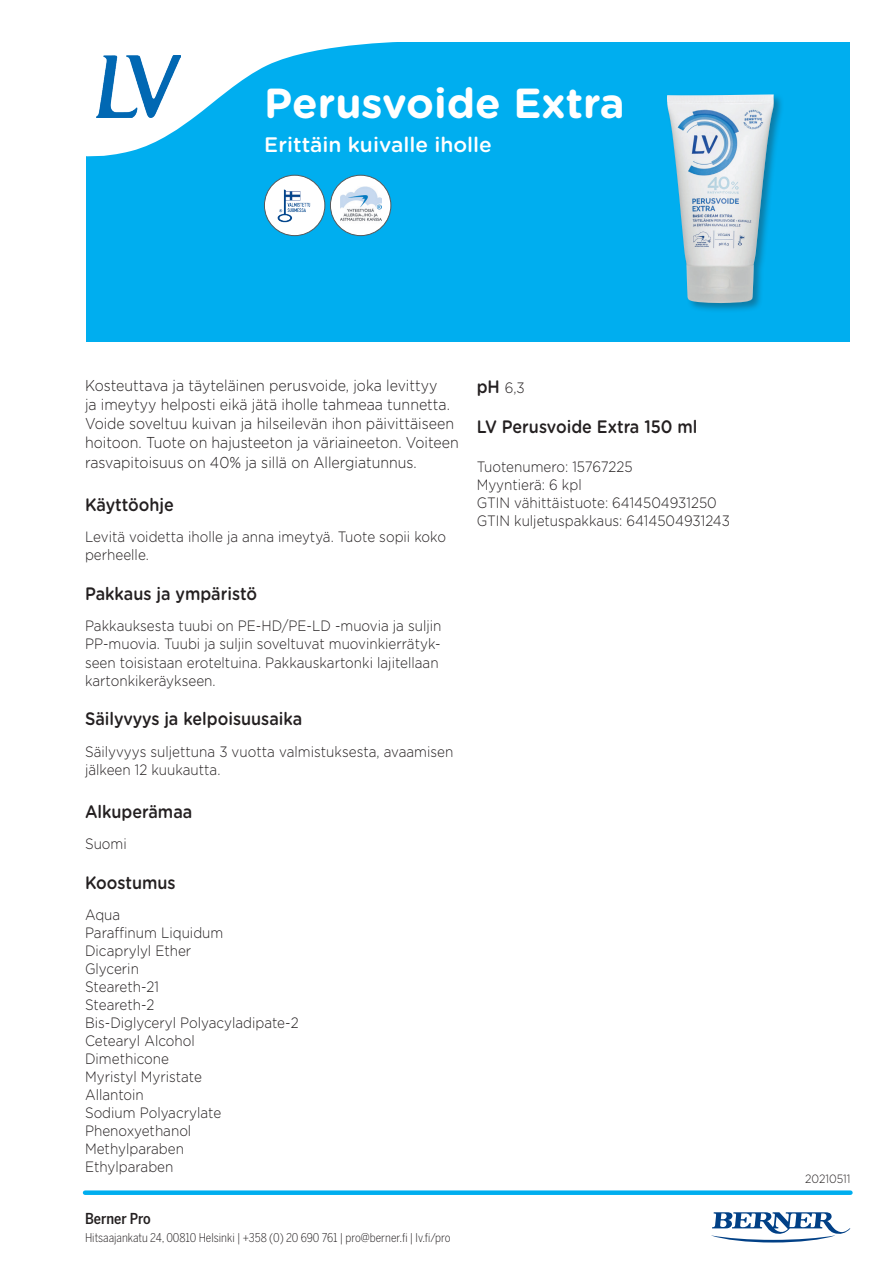
<style>
.page{position:relative;width:893px;height:1263px;background:#fff}
.page>*{position:absolute;margin:0;border:0;box-sizing:border-box;transform-origin:0 0}
.t1{font:700 42px "Gotham Rounded";color:#fff}
.t2{font:500 21px "Gotham Rounded";color:#fff}
.t3{font:500 18px "Gotham Rounded";color:#231f20;scale:.9 1}
.t4{font:300 15.75px/19px "Gotham Rounded";color:#231f20;scale:.9 1}
.t5{font:300 15px/18px "Gotham Rounded";color:#231f20;scale:.9 1}
.t6{font:500 15px "Benton Sans Cond";color:#231f20}
.t7{font:300 12px "Benton Sans Cond";color:#231f20}
.t8{font:300 12px "Gotham Rounded";color:#231f20;scale:.9 1}
.s1{font-weight:500;font-size:18px}
</style>
<div class="page">
<div style="left:85px;top:1190px;width:765px;height:5px;background:#00aeef"></div>
<svg style="left:711px;top:1212px;width:139px;height:30px"></svg>
<div style="left:86px;top:43px;width:764px;height:299px;background:#00aeef"></div>
<svg style="left:86px;top:42px;width:331px;height:115px"></svg>
<img style="left:97px;top:56px;width:83px;height:61px">
<div style="left:666px;top:93px;width:118px;height:220px;background:#231f20;opacity:.35"></div>
<img style="left:667px;top:94px;width:107px;height:209px">
<div style="left:330px;top:175px;width:61px;height:61px;background:#fff;border-radius:50%"></div>
<div style="left:330px;top:175px;width:61px;height:61px;border:1px solid #57585a;border-radius:50%"></div>
<img style="left:340px;top:186px;width:41px;height:35px">
<div style="left:264px;top:175px;width:61px;height:61px;background:#fff;border-radius:50%"></div>
<div style="left:264px;top:175px;width:61px;height:61px;border:1px solid #57585a;border-radius:50%"></div>
<img style="left:277px;top:189px;width:34px;height:34px">
<h1 class="t1" style="left:264px;top:72px;width:362px">Perusvoide Extra</h1>
<h2 class="t2" style="left:264px;top:130px;width:229px">Erittäin kuivalle iholle</h2>
<p class="t4" style="left:85px;top:375px;width:417px">Kosteuttava ja täyteläinen perusvoide, joka levittyy<br>ja imeytyy helposti eikä jätä iholle tahmeaa tunnetta.<br>Voide soveltuu kuivan ja hilseilevän ihon päivittäiseen hoitoon. Tuote on hajusteeton ja väriaineeton. Voiteen rasvapitoisuus on 40% ja sillä on Allergiatunnus.</p>
<p class="t3" style="left:85px;top:492px;width:100px">Käyttöohje</p>
<p class="t5" style="left:85px;top:527px;width:403px">Levitä voidetta iholle ja anna imeytyä. Tuote sopii koko perheelle.</p>
<p class="t3" style="left:85px;top:581px;width:193px">Pakkaus ja ympäristö</p>
<p class="t5" style="left:85px;top:616px;width:397px">Pakkauksesta tuubi on PE-HD/PE-LD -muovia ja suljin PP-muovia. Tuubi ja suljin soveltuvat muovinkierrätyk&shy;seen toisistaan eroteltuina. Pakkauskartonki lajitellaan kartonkikeräykseen.</p>
<p class="t3" style="left:85px;top:706px;width:243px">Säilyvyys ja kelpoisuusaika</p>
<p class="t5" style="left:85px;top:742px;width:411px">Säilyvyys suljettuna 3 vuotta valmistuksesta, avaamisen jälkeen 12 kuukautta.</p>
<p class="t3" style="left:85px;top:799px;width:121px">Alkuperämaa</p>
<p class="t5" style="left:85px;top:834px;width:48px">Suomi</p>
<p class="t3" style="left:85px;top:870px;width:102px">Koostumus</p>
<p class="t5" style="left:85px;top:905px;width:239px">Aqua<br>Paraffinum Liquidum<br>Dicaprylyl Ether<br>Glycerin<br>Steareth-21<br>Steareth-2<br>Bis-Diglyceryl Polyacyladipate-2<br>Cetearyl Alcohol<br>Dimethicone<br>Myristyl Myristate<br>Allantoin<br>Sodium Polyacrylate<br>Phenoxyethanol<br>Methylparaben<br>Ethylparaben</p>
<p class="t6" style="left:85px;top:1210px;width:67px">Berner Pro</p>
<p class="t7" style="left:85px;top:1231px;width:367px">Hitsaajankatu 24, 00810 Helsinki | +358 (0) 20 690 761 | pro@berner.fi | lv.fi/pro</p>
<p class="t5" style="left:477px;top:378px;width:55px"><span class="s1">pH</span> 6,3</p>
<p class="t3" style="left:477px;top:413px;width:247px">LV Perusvoide Extra 150 ml</p>
<p class="t5" style="left:477px;top:457px;width:283px">Tuotenumero: 15767225<br>Myyntierä: 6 kpl<br>GTIN vähittäistuote: 6414504931250<br>GTIN kuljetuspakkaus: 6414504931243</p>
<p class="t8" style="left:805px;top:1170px;width:52px">20210511</p>
</div>
